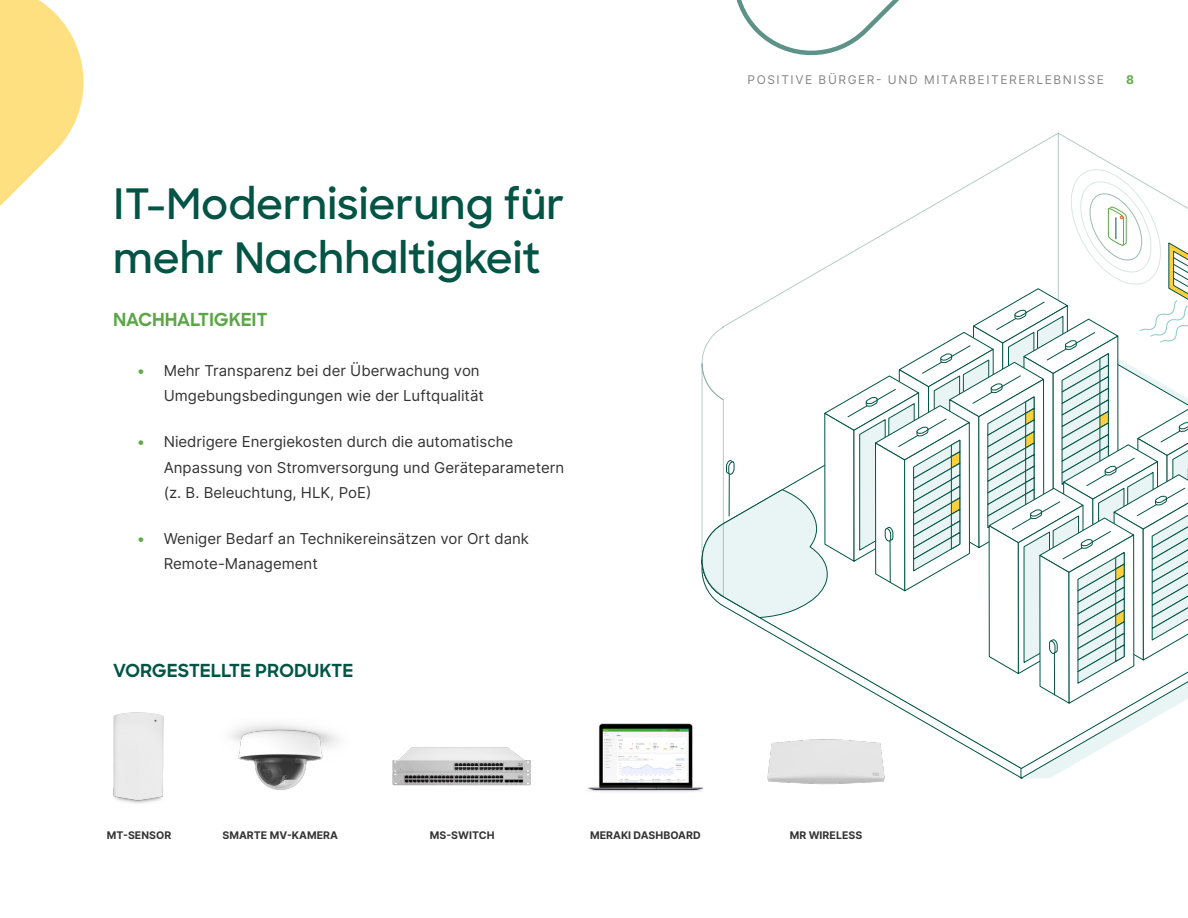
<style>
.page{position:relative;width:1188px;height:918px;background:#fff}
.page>*{position:absolute;margin:0;border:0;box-sizing:border-box;transform-origin:0 0}
._2_-_Heading{font:600 42px/54px "Sharp Sans";color:#035445}
.P_-_Small{font:700 18px "Sharp Sans";letter-spacing:-.005em;color:#025546}
.P_-_Small-2{font:700 18px "Sharp Sans";letter-spacing:-.005em;color:#5aa646}
.t1{font:15px/25.5px "Inter";color:#333}
.t2{font:12px "Inter";letter-spacing:.13em;color:#858585}
.t3{font:700 12px "Inter";color:#5dab47}
.P_-_Small-3{font:700 10.5px "Inter";letter-spacing:.005em;color:#333}
.s1{color:#5dab47}
</style>
<div class="page">
<svg style="left:701px;top:132px;width:487px;height:646px"></svg>
<img style="left:744px;top:717px;width:164px;height:68px">
<svg style="left:736px;top:0;width:163px;height:56px"></svg>
<svg style="left:0;top:0;width:84px;height:206px;fill:#fee080"></svg>
<img style="left:392px;top:747px;width:139px;height:39px">
<img style="left:230px;top:724px;width:108px;height:66px">
<img style="left:113px;top:712px;width:51px;height:92px">
<img style="left:588px;top:719px;width:125px;height:73px">
<p class="_2_-_Heading" style="left:113px;top:175px;width:453px">IT-Modernisierung für mehr Nachhaltigkeit</p>
<p class="P_-_Small-2" style="left:113px;top:306px;width:156px">NACHHALTIGKEIT</p>
<p class="t1" style="left:137px;top:357px;width:349px;text-align:right"><span class="s1">•</span> Mehr Transparenz bei der Überwachung von<br>Umgebungsbedingungen wie der Luftqualität</p>
<p class="t1" style="left:164px;top:429px;width:402px;text-indent:-27px"><span class="s1">•</span> Niedrigere Energiekosten durch die automatische<br>Anpassung von Stromversorgung und Geräteparametern (z. B. Beleuchtung, HLK, PoE)</p>
<p class="t1" style="left:164px;top:525px;width:367px;text-indent:-27px"><span class="s1">•</span> Weniger Bedarf an Technikereinsätzen vor Ort dank<br>Remote-Management</p>
<p class="P_-_Small" style="left:113px;top:658px;width:242px">VORGESTELLTE PRODUKTE</p>
<p class="t2" style="left:748px;top:71px;width:358px">POSITIVE BÜRGER- UND MITARBEITERERLEBNISSE</p>
<p class="t3" style="left:1126px;top:71px;width:9px">8</p>
<p class="P_-_Small-3" style="left:107px;top:828px;width:66px">MT-SENSOR</p>
<p class="P_-_Small-3" style="left:223px;top:828px;width:117px">SMARTE MV-KAMERA</p>
<p class="P_-_Small-3" style="left:430px;top:828px;width:66px">MS-SWITCH</p>
<p class="P_-_Small-3" style="left:590px;top:828px;width:112px">MERAKI DASHBOARD</p>
<p class="P_-_Small-3" style="left:790px;top:828px;width:74px">MR WIRELESS</p>
</div>
